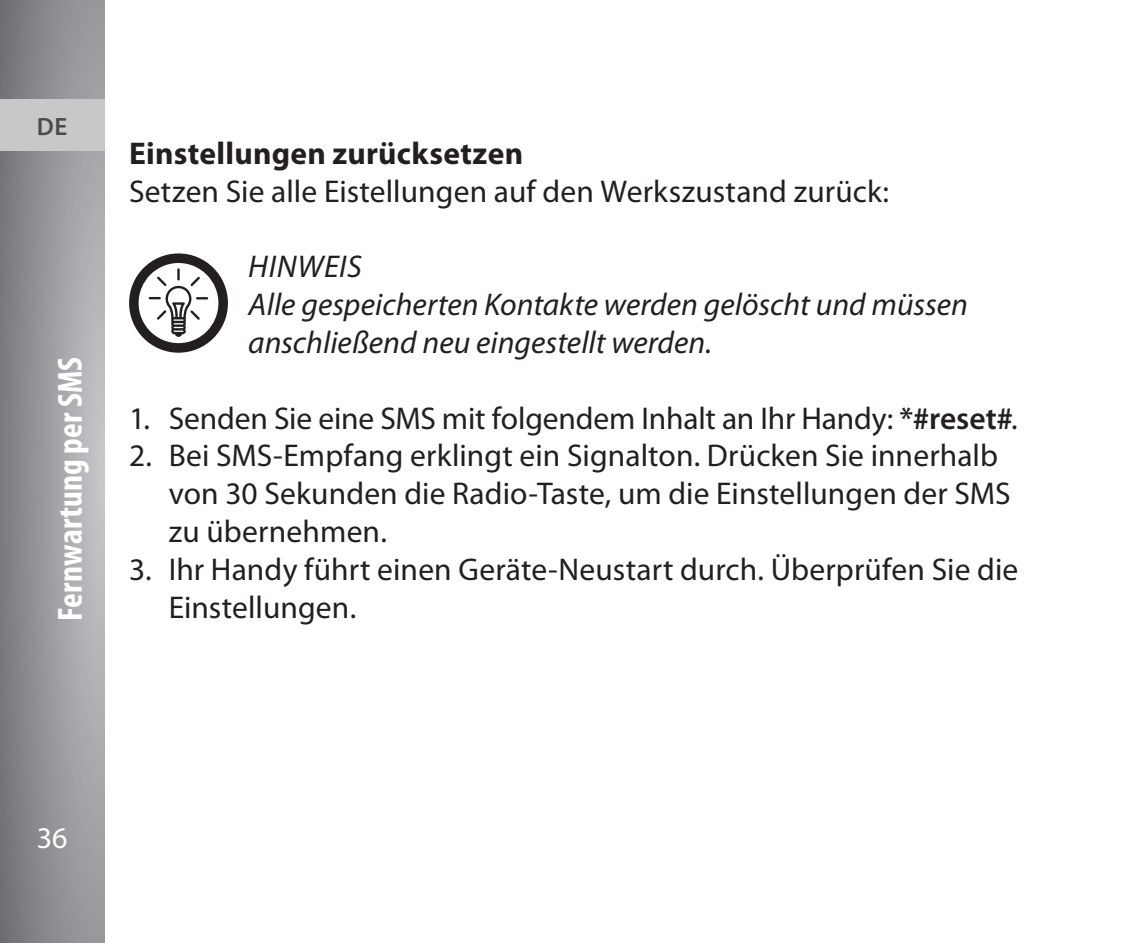
<style>
.page{position:relative;width:1122px;height:943px;background:#fff}
.page>*{position:absolute;margin:0;border:0;box-sizing:border-box;transform-origin:0 0}
.t1{font:700 condensed 35px "Myriad Pro";letter-spacing:.005em;color:#fff}
.t2{font:31.5px/37.8px "Myriad Pro";color:#231f20}
.t3{font:italic 31.5px/37.8px "Myriad Pro";color:#231f20}
.t4{font:700 31.5px "Myriad Pro";letter-spacing:.01em;color:#231f20}
.t5{font:30.1px "Myriad Pro";color:#fff}
.t6{font:600 25.2px "Myriad Pro";color:#4b4c4d}
.s1{font-weight:600}
</style>
<div class="page">
<svg style="left:0;top:0;width:104px;height:943px;background:#95979a"></svg>
<div style="left:0;top:99px;width:104px;height:51px;background:#c7c8ca"></div>
<svg style="left:129px;top:253px;width:99px;height:100px"></svg>
<p class="t6" style="left:37px;top:111px;width:32px">DE</p>
<p class="t1" style="left:48px;top:621px;width:266px;rotate:-90deg">Fernwartung per SMS</p>
<p class="t4" style="left:129px;top:133px;width:395px">Einstellungen zurücksetzen</p>
<p class="t2" style="left:129px;top:172px;width:761px">Setzen Sie alle Eistellungen auf den Werkszustand zurück:</p>
<p class="t3" style="left:248px;top:247px;width:721px">HINWEIS<br>Alle gespeicherten Kontakte werden gelöscht und müssen anschließend neu eingestellt werden.</p>
<p class="t2" style="left:129px;top:398px;width:889px">1. Senden Sie eine SMS mit folgendem Inhalt an Ihr Handy: <span class="s1">*#reset#</span>.</p>
<p class="t2" style="left:169px;top:436px;width:843px;text-indent:-40px">2. Bei SMS-Empfang erklingt ein Signalton. Drücken Sie innerhalb von 30 Sekunden die Radio-Taste, um die Einstellungen der SMS zu übernehmen.</p>
<p class="t2" style="left:169px;top:550px;width:850px;text-indent:-40px">3. Ihr Handy führt einen Geräte-Neustart durch. Überprüfen Sie die<br>Einstellungen.</p>
<p class="t5" style="left:37px;top:819px;width:32px">36</p>
</div>
